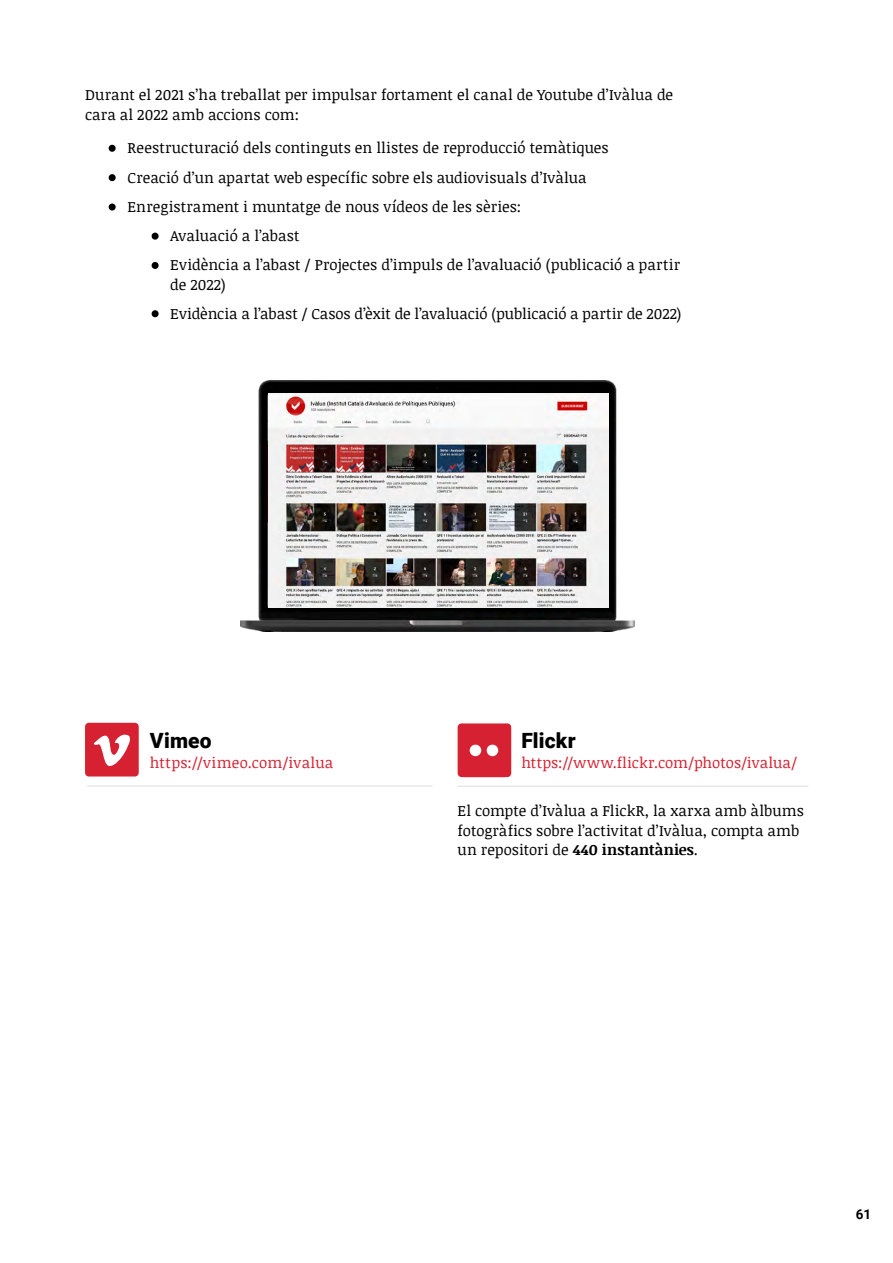
<style>
.page{position:relative;width:893px;height:1263px;background:#fff}
.page>*{position:absolute;margin:0;border:0;box-sizing:border-box;transform-origin:0 0}
.t1{font:900 21px "Roboto";letter-spacing:.01em;color:#000}
.t2{font:15px/19.5px "Noticia Text";letter-spacing:.005em;color:#000}
.t3{font:15px "Noticia Text";letter-spacing:.01em;color:#d72132}
.t4{font:700 13.5px "Roboto";color:#000}
.s1{font-weight:700}
</style>
<div class="page">
<img style="left:241px;top:380px;width:394px;height:251px">
<img style="left:269px;top:393px;width:339px;height:215px">
<hr style="left:458px;top:786px;width:350px;height:1px;background:#dcddde">
<svg style="left:458px;top:723px;width:53px;height:54px"></svg>
<div style="left:109px;top:203px;width:7px;height:8px;background:#000;border-radius:50%"></div>
<div style="left:109px;top:174px;width:7px;height:7px;background:#000;border-radius:50%"></div>
<div style="left:109px;top:145px;width:7px;height:7px;background:#000;border-radius:50%"></div>
<div style="left:152px;top:310px;width:7px;height:7px;background:#000;border-radius:50%"></div>
<div style="left:152px;top:233px;width:7px;height:7px;background:#000;border-radius:50%"></div>
<div style="left:152px;top:262px;width:7px;height:7px;background:#000;border-radius:50%"></div>
<hr style="left:87px;top:786px;width:346px;height:1px;background:#dcddde">
<svg style="left:85px;top:723px;width:54px;height:53px"></svg>
<p class="t2" style="left:85px;top:85px;width:590px">Durant el 2021 s’ha treballat per impulsar fortament el canal de Youtube d’Ivàlua de cara al 2022 amb accions com:</p>
<p class="t2" style="left:128px;top:138px;width:483px">Reestructuració dels continguts en llistes de reproducció temàtiques</p>
<p class="t2" style="left:128px;top:167px;width:461px">Creació d’un apartat web específic sobre els audiovisuals d’Ivàlua</p>
<p class="t2" style="left:128px;top:196px;width:395px">Enregistrament i muntatge de nous vídeos de les sèries:</p>
<p class="t2" style="left:170px;top:226px;width:131px">Avaluació a l’abast</p>
<p class="t2" style="left:170px;top:255px;width:512px">Evidència a l’abast / Projectes d’impuls de l’avaluació (publicació a partir</p>
<p class="t2" style="left:170px;top:269px;width:513px;line-height:29.2px">de 2022)<br>Evidència a l’abast / Casos d’èxit de l’avaluació (publicació a partir de 2022)</p>
<h1 class="t1" style="left:150px;top:726px;width:63px">Vimeo</h1>
<p class="t3" style="left:150px;top:752px;width:185px">https://vimeo.com/ivalua</p>
<h1 class="t1" style="left:521px;top:726px;width:56px">Flickr</h1>
<p class="t3" style="left:521px;top:752px;width:277px">https://www.flickr.com/photos/ivalua/</p>
<p class="t2" style="left:458px;top:801px;width:348px">El compte d’Ivàlua a FlickR, la xarxa amb àlbums fotogràfics sobre l’activitat d’Ivàlua, compta amb un repositori de <span class="s1">440 instantànies</span>.</p>
<p class="t4" style="left:856px;top:1205px;width:17px">61</p>
</div>
